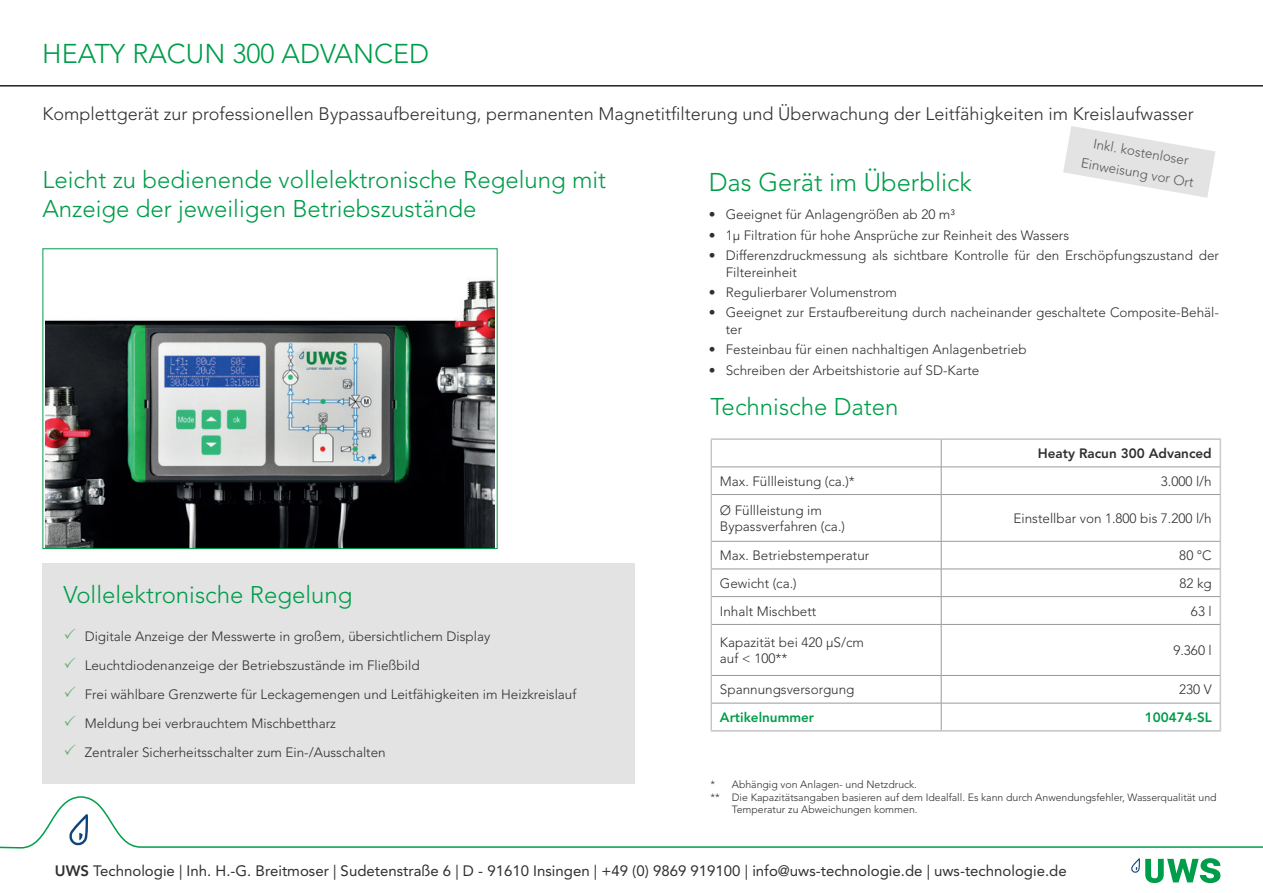
<style>
.page{position:relative;width:1263px;height:893px;background:#fff}
.page>*{position:absolute;margin:0;border:0;box-sizing:border-box;transform-origin:0 0}
.t1{font:300 27px "Avenir LT Std";color:#009d4a}
.t2{font:300 25.5px "Avenir LT Std";color:#009d4a}
.t3{font:300 24px/28.8px "Avenir LT Std";color:#009d4a}
.t4{font:300 18px "Avenir LT Std";color:#312f30}
.t5{font:15px "Avenir LT Std";color:#312f30}
.t6{font:300 13.5px/16.2px "Avenir LT Std";color:#312f30}
.t7{font:300 13.5px/21px "Avenir LT Std";color:#57585a;text-align:center}
.t8{font:800 13.5px "Avenir LT Pro";color:#009d4a}
.t9{font:800 13.5px "Avenir LT Pro";color:#312f30}
.t10{font:300 10.5px "Avenir LT Std";color:#312f30}
.s1{color:#63b276}
.s2{font-family:"Avenir LT Pro";font-weight:800}
</style>
<div class="page">
<hr style="left:712px;top:467px;width:229px;height:1px;background:#989a9d">
<svg style="left:941px;top:441px;width:1px;height:53px"></svg>
<hr style="left:941px;top:467px;width:279px;height:1px;background:#989a9d">
<hr style="left:712px;top:494px;width:229px;height:1px;background:#989a9d">
<hr style="left:941px;top:495px;width:1px;height:46px;background:#989a9d">
<hr style="left:941px;top:494px;width:279px;height:1px;background:#989a9d">
<hr style="left:712px;top:541px;width:229px;height:1px;background:#989a9d">
<hr style="left:941px;top:541px;width:279px;height:1px;background:#989a9d">
<hr style="left:712px;top:569px;width:229px;height:1px;background:#989a9d">
<hr style="left:941px;top:569px;width:279px;height:1px;background:#989a9d">
<hr style="left:712px;top:596px;width:229px;height:1px;background:#989a9d">
<svg style="left:941px;top:541px;width:1px;height:83px"></svg>
<hr style="left:941px;top:596px;width:279px;height:1px;background:#989a9d">
<hr style="left:712px;top:624px;width:229px;height:1px;background:#989a9d">
<hr style="left:941px;top:625px;width:1px;height:50px;background:#989a9d">
<hr style="left:941px;top:624px;width:279px;height:1px;background:#989a9d">
<hr style="left:712px;top:675px;width:229px;height:1px;background:#989a9d">
<hr style="left:941px;top:675px;width:279px;height:1px;background:#989a9d">
<hr style="left:712px;top:703px;width:229px;height:1px;background:#989a9d">
<svg style="left:941px;top:676px;width:1px;height:53px"></svg>
<hr style="left:941px;top:703px;width:279px;height:1px;background:#989a9d">
<div style="left:711px;top:439px;width:510px;height:292px;border:1px solid #d2d2d3"></div>
<img style="left:45px;top:280px;width:450px;height:267px">
<div style="left:43px;top:248px;width:454px;height:301px;border:1px solid #009d4a"></div>
<div style="left:42px;top:564px;width:593px;height:220px;background:#e3e3e4"></div>
<hr style="left:0;top:85px;width:1263px;height:2px;background:#231f20">
<svg style="left:1063px;top:126px;width:152px;height:72px"></svg>
<svg style="left:1131px;top:858px;width:89px;height:25px"></svg>
<svg style="left:0;top:796px;width:1263px;height:52px"></svg>
<svg style="left:69px;top:814px;width:19px;height:31px"></svg>
<h1 class="t1" style="left:42px;top:38px;width:388px">HEATY RACUN 300 ADVANCED</h1>
<h3 class="t4" style="left:43px;top:103px;width:1153px">Komplettgerät zur professionellen Bypassaufbereitung, permanenten Magnetitfilterung und Überwachung der Leitfähigkeiten im Kreislaufwasser</h3>
<h3 class="t3" style="left:43px;top:166px;width:565px">Leicht zu bedienende vollelektronische Regelung mit<br>Anzeige der jeweiligen Betriebszustände</h3>
<h3 class="t3" style="left:63px;top:581px;width:290px">Vollelektronische Regelung</h3>
<p class="t6" style="left:63px;top:628px;width:428px"><span class="s1">✓</span> Digitale Anzeige der Messwerte in großem, übersichtlichem Display</p>
<p class="t6" style="left:63px;top:657px;width:358px"><span class="s1">✓</span> Leuchtdiodenanzeige der Betriebszustände im Fließbild</p>
<p class="t6" style="left:63px;top:686px;width:514px"><span class="s1">✓</span> Frei wählbare Grenzwerte für Leckagemengen und Leitfähigkeiten im Heizkreislauf</p>
<p class="t6" style="left:63px;top:715px;width:274px"><span class="s1">✓</span> Meldung bei verbrauchtem Mischbettharz</p>
<p class="t6" style="left:63px;top:744px;width:324px"><span class="s1">✓</span> Zentraler Sicherheitsschalter zum Ein-/Ausschalten</p>
<p class="t7" style="left:1087px;top:132px;width:116px;rotate:10deg">Inkl. kostenloser<br>Einweisung vor Ort</p>
<h2 class="t2" style="left:709px;top:167px;width:265px">Das Gerät im Überblick</h2>
<p class="t6" style="left:709px;top:207px;width:248px">• Geeignet für Anlagengrößen ab 20 m³</p>
<p class="t6" style="left:709px;top:227px;width:362px">• 1µ Filtration für hohe Ansprüche zur Reinheit des Wassers</p>
<p class="t6" style="left:726px;top:248px;width:495px;text-indent:-17px">• Differenzdruckmessung als sichtbare Kontrolle für den Erschöpfungszustand der<br>Filtereinheit</p>
<p class="t6" style="left:709px;top:284px;width:190px">• Regulierbarer Volumenstrom</p>
<p class="t6" style="left:726px;top:305px;width:495px;text-indent:-17px">• Geeignet zur Erstaufbereitung durch nacheinander geschaltete Composite-Behäl&shy;ter</p>
<p class="t6" style="left:709px;top:341px;width:319px">• Festeinbau für einen nachhaltigen Anlagenbetrieb</p>
<p class="t6" style="left:709px;top:362px;width:272px">• Schreiben der Arbeitshistorie auf SD-Karte</p>
<h3 class="t3" style="left:710px;top:392px;width:190px">Technische Daten</h3>
<p class="t9" style="left:1038px;top:445px;width:176px">Heaty Racun 300 Advanced</p>
<p class="t6" style="left:720px;top:473px;width:137px">Max. Füllleistung (ca.)*</p>
<p class="t6" style="left:1161px;top:473px;width:52px">3.000 l/h</p>
<p class="t6" style="left:720px;top:502px;width:127px">Ø Füllleistung im<br>Bypassverfahren (ca.)</p>
<p class="t6" style="left:1013px;top:510px;width:200px">Einstellbar von 1.800 bis 7.200 l/h</p>
<p class="t6" style="left:720px;top:547px;width:151px">Max. Betriebstemperatur</p>
<p class="t6" style="left:1179px;top:547px;width:34px">80 °C</p>
<p class="t6" style="left:720px;top:575px;width:78px">Gewicht (ca.)</p>
<p class="t6" style="left:1179px;top:575px;width:34px">82 kg</p>
<p class="t6" style="left:720px;top:603px;width:98px">Inhalt Mischbett</p>
<p class="t6" style="left:1191px;top:603px;width:22px">63 l</p>
<p class="t6" style="left:720px;top:634px;width:146px">Kapazität bei 420 µS/cm auf &lt; 100**</p>
<p class="t6" style="left:1173px;top:642px;width:40px">9.360 l</p>
<p class="t6" style="left:720px;top:682px;width:136px">Spannungsversorgung</p>
<p class="t6" style="left:1179px;top:682px;width:34px">230 V</p>
<p class="t8" style="left:720px;top:709px;width:96px">Artikelnummer</p>
<p class="t8" style="left:1145px;top:709px;width:68px">100474-SL</p>
<p class="t10" style="left:710px;top:778px;width:208px">* Abhängig von Anlagen- und Netzdruck.</p>
<p class="t10" style="left:710px;top:791px;width:508px">** Die Kapazitätsangaben basieren auf dem Idealfall. Es kann durch Anwendungsfehler, Wasserqualität und</p>
<p class="t10" style="left:732px;top:804px;width:187px">Temperatur zu Abweichungen kommen.</p>
<p class="t5" style="left:55px;top:862px;width:1013px"><span class="s2">UWS</span> Technologie | Inh. H.-G. Breitmoser | Sudetenstraße 6 | D - 91610 Insingen | +49 (0) 9869 919100 | info@uws-technologie.de | uws-technologie.de</p>
</div>
